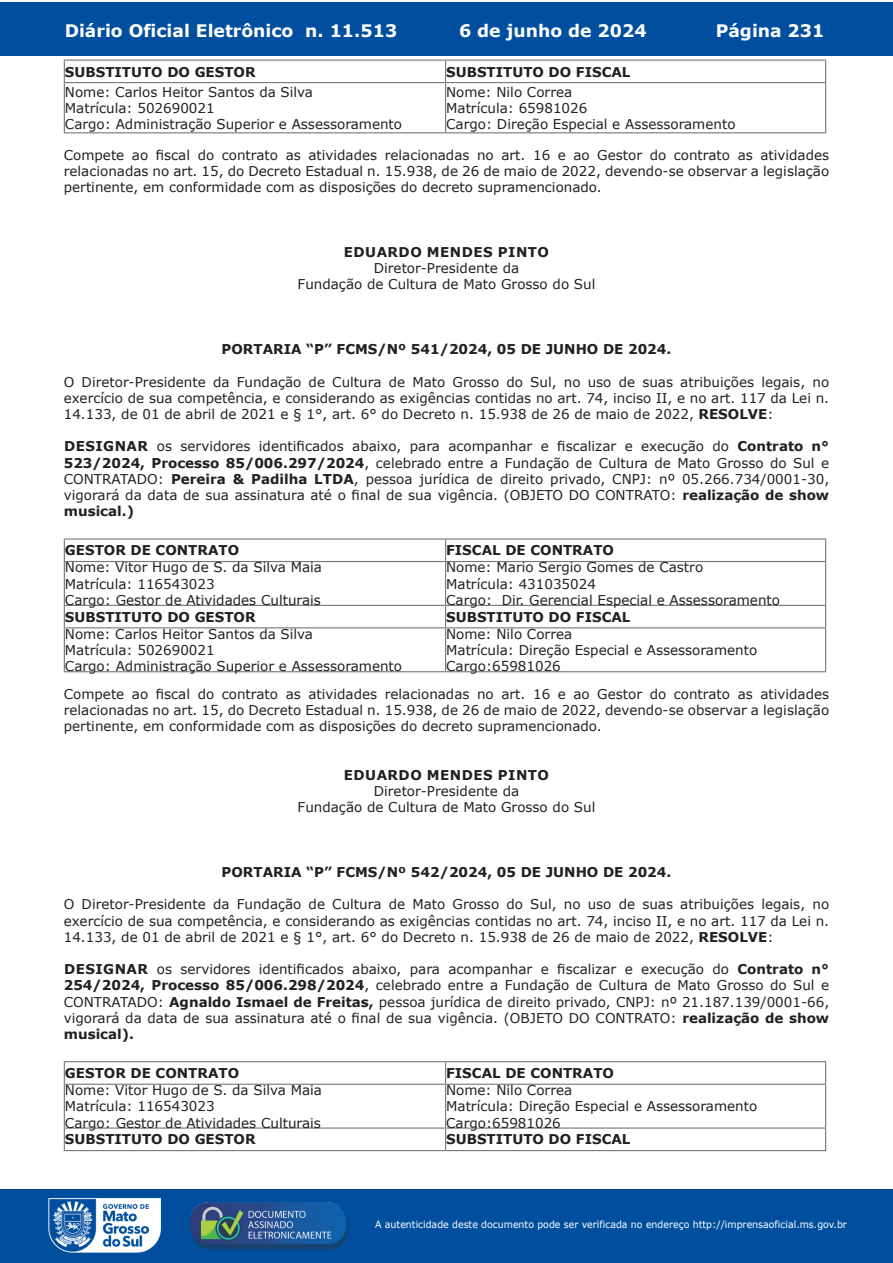
<style>
.page{position:relative;width:893px;height:1263px;background:#fff}
.page>*{position:absolute;margin:0;border:0;box-sizing:border-box;transform-origin:0 0}
.t1{font:700 17.25px "Verdana";color:#fff}
.t2{font:13.5px/16.2px "Verdana";color:#231f20}
.t3{font:700 13.5px "Verdana";color:#231f20}
.t4{font:700 13.5px "Verdana";letter-spacing:.035em;color:#231f20}
.t5{font:9.9px "Verdana";color:#fff;scale:.95 1}
.s1{font-weight:700}
</style>
<div class="page">
<div style="left:0;top:2px;width:893px;height:53px;background:#004f9f"></div>
<div style="left:1px;top:1189px;width:892px;height:74px;background:#004f9f"></div>
<img style="left:49px;top:1198px;width:111px;height:54px">
<img style="left:185px;top:1201px;width:168px;height:54px">
<svg style="left:65px;top:61px;width:760px;height:71px"></svg>
<hr style="left:64px;top:60px;width:382px;height:1px;background:#777">
<hr style="left:446px;top:60px;width:380px;height:1px;background:#777">
<hr style="left:64px;top:82px;width:382px;height:1px;background:#777">
<hr style="left:446px;top:82px;width:380px;height:1px;background:#777">
<hr style="left:64px;top:132px;width:382px;height:1px;background:#777">
<hr style="left:446px;top:132px;width:380px;height:1px;background:#777">
<svg style="left:64px;top:61px;width:1px;height:21px"></svg>
<hr style="left:64px;top:83px;width:1px;height:49px;background:#777">
<svg style="left:445px;top:61px;width:1px;height:21px"></svg>
<svg style="left:825px;top:61px;width:1px;height:21px"></svg>
<hr style="left:445px;top:83px;width:1px;height:49px;background:#777">
<hr style="left:825px;top:83px;width:1px;height:49px;background:#777">
<svg style="left:65px;top:540px;width:760px;height:131px"></svg>
<hr style="left:64px;top:538px;width:382px;height:2px;background:#777">
<hr style="left:446px;top:538px;width:380px;height:2px;background:#777">
<hr style="left:64px;top:561px;width:382px;height:1px;background:#777">
<hr style="left:446px;top:561px;width:380px;height:1px;background:#777">
<hr style="left:64px;top:605px;width:382px;height:1px;background:#777">
<hr style="left:446px;top:605px;width:380px;height:1px;background:#777">
<hr style="left:64px;top:627px;width:382px;height:1px;background:#777">
<hr style="left:446px;top:627px;width:380px;height:1px;background:#777">
<hr style="left:64px;top:671px;width:382px;height:1px;background:#777">
<hr style="left:446px;top:671px;width:380px;height:1px;background:#777">
<svg style="left:64px;top:540px;width:1px;height:21px"></svg>
<hr style="left:64px;top:562px;width:1px;height:43px;background:#777">
<svg style="left:64px;top:606px;width:1px;height:21px"></svg>
<hr style="left:64px;top:628px;width:1px;height:43px;background:#777">
<svg style="left:445px;top:540px;width:1px;height:21px"></svg>
<svg style="left:825px;top:540px;width:1px;height:21px"></svg>
<hr style="left:445px;top:562px;width:1px;height:43px;background:#777">
<hr style="left:825px;top:562px;width:1px;height:43px;background:#777">
<svg style="left:445px;top:606px;width:1px;height:21px"></svg>
<svg style="left:825px;top:606px;width:1px;height:21px"></svg>
<hr style="left:445px;top:628px;width:1px;height:43px;background:#777">
<hr style="left:825px;top:628px;width:1px;height:43px;background:#777">
<svg style="left:65px;top:1062px;width:760px;height:88px"></svg>
<hr style="left:64px;top:1061px;width:382px;height:1px;background:#777">
<hr style="left:446px;top:1061px;width:380px;height:1px;background:#777">
<hr style="left:64px;top:1084px;width:382px;height:1px;background:#777">
<hr style="left:446px;top:1084px;width:380px;height:1px;background:#777">
<hr style="left:64px;top:1127px;width:382px;height:1px;background:#777">
<hr style="left:446px;top:1127px;width:380px;height:1px;background:#777">
<hr style="left:64px;top:1150px;width:382px;height:1px;background:#777">
<hr style="left:446px;top:1150px;width:380px;height:1px;background:#777">
<svg style="left:64px;top:1062px;width:1px;height:22px"></svg>
<hr style="left:64px;top:1085px;width:1px;height:42px;background:#777">
<svg style="left:64px;top:1128px;width:1px;height:22px"></svg>
<svg style="left:445px;top:1062px;width:1px;height:22px"></svg>
<svg style="left:825px;top:1062px;width:1px;height:22px"></svg>
<hr style="left:445px;top:1085px;width:1px;height:42px;background:#777">
<hr style="left:825px;top:1085px;width:1px;height:42px;background:#777">
<svg style="left:445px;top:1128px;width:1px;height:22px"></svg>
<svg style="left:825px;top:1128px;width:1px;height:22px"></svg>
<p class="t1" style="left:65px;top:18px;width:334px">Diário Oficial Eletrônico n. 11.513</p>
<p class="t1" style="left:459px;top:18px;width:189px">6 de junho de 2024</p>
<p class="t1" style="left:716px;top:18px;width:110px">Página 231</p>
<p class="t3" style="left:65px;top:62px;width:192px">SUBSTITUTO DO GESTOR</p>
<p class="t3" style="left:446px;top:62px;width:186px">SUBSTITUTO DO FISCAL</p>
<p class="t2" style="left:65px;top:84px;width:339px">Nome: Carlos Heitor Santos da Silva<br>Matrícula: 502690021<br>Cargo: Administração Superior e Assessoramento</p>
<p class="t2" style="left:446px;top:84px;width:291px">Nome: Nilo Correa<br>Matrícula: 65981026<br>Cargo: Direção Especial e Assessoramento</p>
<p class="t2" style="left:64px;top:147px;width:767px;text-align:justify">Compete ao fiscal do contrato as atividades relacionadas no art. 16 e ao Gestor do contrato as atividades relacionadas no art. 15, do Decreto Estadual n. 15.938, de 26 de maio de 2022, devendo-se observar a legislação pertinente, em conformidade com as disposições do decreto supramencionado.</p>
<p class="t4" style="left:344px;top:243px;width:207px">EDUARDO MENDES PINTO</p>
<p class="t2" style="left:298px;top:260px;width:299px;text-align:center">Diretor-Presidente da<br>Fundação de Cultura de Mato Grosso do Sul</p>
<p class="t3" style="left:222px;top:340px;width:451px">PORTARIA “P” FCMS/Nº 541/2024, 05 DE JUNHO DE 2024.</p>
<p class="t2" style="left:64px;top:373px;width:767px;text-align:justify">O Diretor-Presidente da Fundação de Cultura de Mato Grosso do Sul, no uso de suas atribuições legais, no exercício de sua competência, e considerando as exigências contidas no art. 74, inciso II, e no art. 117 da Lei n.<br>14.133, de 01 de abril de 2021 e § 1°, art. 6° do Decreto n. 15.938 de 26 de maio de 2022, <span class="s1">RESOLVE</span>:</p>
<p class="t2" style="left:64px;top:438px;width:767px;text-align:justify"><span class="s1">DESIGNAR</span> os servidores identificados abaixo, para acompanhar e fiscalizar e execução do <span class="s1">Contrato n° 523/2024, Processo 85/006.297/2024</span>, celebrado entre a Fundação de Cultura de Mato Grosso do Sul e CONTRATADO: <span class="s1">Pereira &amp; Padilha LTDA</span>, pessoa jurídica de direito privado, CNPJ: nº 05.266.734/0001-30, vigorará da data de sua assinatura até o final de sua vigência. (OBJETO DO CONTRATO: <span class="s1">realização de show musical.)</span></p>
<p class="t3" style="left:65px;top:541px;width:176px">GESTOR DE CONTRATO</p>
<p class="t3" style="left:446px;top:541px;width:169px">FISCAL DE CONTRATO</p>
<p class="t2" style="left:65px;top:559px;width:259px">Nome: Vitor Hugo de S. da Silva Maia<br>Matrícula: 116543023<br>Cargo: Gestor de Atividades Culturais</p>
<p class="t2" style="left:446px;top:559px;width:335px">Nome: Mario Sergio Gomes de Castro<br>Matrícula: 431035024<br>Cargo: Dir. Gerencial Especial e Assessoramento</p>
<p class="t3" style="left:65px;top:607px;width:192px">SUBSTITUTO DO GESTOR</p>
<p class="t3" style="left:446px;top:607px;width:186px">SUBSTITUTO DO FISCAL</p>
<p class="t2" style="left:65px;top:626px;width:339px">Nome: Carlos Heitor Santos da Silva<br>Matrícula: 502690021<br>Cargo: Administração Superior e Assessoramento</p>
<p class="t2" style="left:446px;top:626px;width:313px">Nome: Nilo Correa<br>Matrícula: Direção Especial e Assessoramento<br>Cargo:65981026</p>
<p class="t2" style="left:64px;top:685px;width:767px;text-align:justify">Compete ao fiscal do contrato as atividades relacionadas no art. 16 e ao Gestor do contrato as atividades relacionadas no art. 15, do Decreto Estadual n. 15.938, de 26 de maio de 2022, devendo-se observar a legislação pertinente, em conformidade com as disposições do decreto supramencionado.</p>
<p class="t4" style="left:344px;top:765px;width:207px">EDUARDO MENDES PINTO</p>
<p class="t2" style="left:298px;top:783px;width:299px;text-align:center">Diretor-Presidente da<br>Fundação de Cultura de Mato Grosso do Sul</p>
<p class="t3" style="left:222px;top:862px;width:451px">PORTARIA “P” FCMS/Nº 542/2024, 05 DE JUNHO DE 2024.</p>
<p class="t2" style="left:64px;top:896px;width:767px;text-align:justify">O Diretor-Presidente da Fundação de Cultura de Mato Grosso do Sul, no uso de suas atribuições legais, no exercício de sua competência, e considerando as exigências contidas no art. 74, inciso II, e no art. 117 da Lei n.<br>14.133, de 01 de abril de 2021 e § 1°, art. 6° do Decreto n. 15.938 de 26 de maio de 2022, <span class="s1">RESOLVE</span>:</p>
<p class="t2" style="left:64px;top:961px;width:767px;text-align:justify"><span class="s1">DESIGNAR</span> os servidores identificados abaixo, para acompanhar e fiscalizar e execução do <span class="s1">Contrato n° 254/2024, Processo 85/006.298/2024</span>, celebrado entre a Fundação de Cultura de Mato Grosso do Sul e CONTRATADO: <span class="s1">Agnaldo Ismael de Freitas,</span> pessoa jurídica de direito privado, CNPJ: nº 21.187.139/0001-66, vigorará da data de sua assinatura até o final de sua vigência. (OBJETO DO CONTRATO: <span class="s1">realização de show musical).</span></p>
<p class="t3" style="left:65px;top:1064px;width:176px">GESTOR DE CONTRATO</p>
<p class="t3" style="left:446px;top:1064px;width:169px">FISCAL DE CONTRATO</p>
<p class="t2" style="left:65px;top:1082px;width:259px">Nome: Vitor Hugo de S. da Silva Maia<br>Matrícula: 116543023<br>Cargo: Gestor de Atividades Culturais</p>
<p class="t2" style="left:446px;top:1082px;width:313px">Nome: Nilo Correa<br>Matrícula: Direção Especial e Assessoramento<br>Cargo:65981026</p>
<p class="t3" style="left:65px;top:1130px;width:192px">SUBSTITUTO DO GESTOR</p>
<p class="t3" style="left:446px;top:1130px;width:186px">SUBSTITUTO DO FISCAL</p>
<p class="t5" style="left:375px;top:1218px;width:498px">A autenticidade deste documento pode ser verificada no endereço http://imprensaoficial.ms.gov.br</p>
</div>
